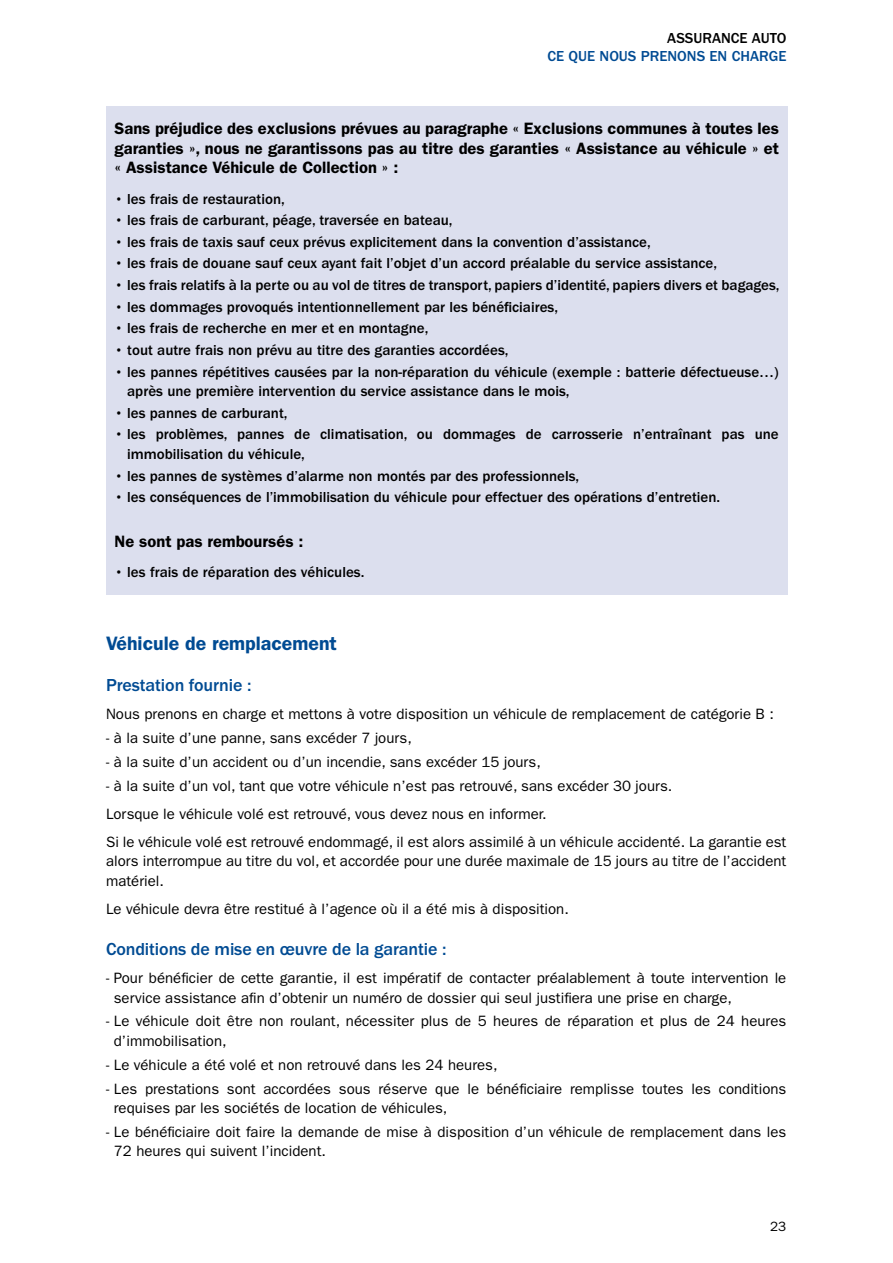
<style>
.page{position:relative;width:893px;height:1263px;background:#fff}
.page>*{position:absolute;margin:0;border:0;box-sizing:border-box;transform-origin:0 0}
.t1{font:600 19.5px "ITC Franklin Gothic Std";color:#004b93}
.t2{font:500 18px "ITC Franklin Gothic Std";letter-spacing:-.005em;color:#004b93}
.t3{font:600 16.5px/19.5px "ITC Franklin Gothic Std";color:#000;text-align:justify}
.t4{font:15px/19.5px "ITC Franklin Gothic Std";color:#000}
.t5{font:500 15px/19.5px "ITC Franklin Gothic Std";color:#000}
.t6{font:500 15px "ITC Franklin Gothic Std";color:#004b93}
.t7{font:13.5px "ITC Franklin Gothic Std";color:#000}
</style>
<div class="page">
<div style="left:106px;top:106px;width:681px;height:488px;background:#dcdfee"></div>
<p class="t5" style="left:667px;top:28px;width:121px">ASSURANCE AUTO</p>
<p class="t6" style="left:547px;top:47px;width:62px">Ce que nous</p>
<p class="t6" style="left:641px;top:47px;width:19px">prenons</p>
<p class="t6" style="left:710px;top:47px;width:77px">en charge</p>
<p class="t3" style="left:115px;top:119px;width:666px">Sans préjudice des exclusions prévues au paragraphe « Exclusions communes à toutes les garanties », nous ne garantissons pas au titre des garanties « Assistance au véhicule » et « Assistance Véhicule de Collection » :</p>
<p class="t5" style="left:115px;top:189px;width:172px">• les frais de restauration,</p>
<p class="t5" style="left:115px;top:211px;width:340px">• les frais de carburant, péage, traversée en bateau,</p>
<p class="t5" style="left:115px;top:232px;width:538px">• les frais de taxis sauf ceux prévus explicitement dans la convention d’assistance,</p>
<p class="t5" style="left:115px;top:254px;width:604px">• les frais de douane sauf ceux ayant fait l’objet d’un accord préalable du service assistance,</p>
<p class="t5" style="left:115px;top:276px;width:667px">• les frais relatifs à la perte ou au vol de titres de transport, papiers d’identité, papiers divers et bagages,</p>
<p class="t5" style="left:115px;top:297px;width:445px">• les dommages provoqués intentionnellement par les bénéficiaires,</p>
<p class="t5" style="left:115px;top:319px;width:315px">• les frais de recherche en mer et en montagne,</p>
<p class="t5" style="left:115px;top:340px;width:395px">• tout autre frais non prévu au titre des garanties accordées,</p>
<p class="t5" style="left:127px;top:362px;width:653px;text-indent:-13px">• les pannes répétitives causées par la non-réparation du véhicule (exemple : batterie défectueuse…) après une première intervention du service assistance dans le mois,</p>
<p class="t5" style="left:114px;top:403px;width:175px">• les pannes de carburant,</p>
<p class="t5" style="left:127px;top:425px;width:653px;text-indent:-13px">• les problèmes, pannes de climatisation, ou dommages de carrosserie n’entraînant pas une immobilisation du véhicule,</p>
<p class="t5" style="left:114px;top:466px;width:466px">• les pannes de systèmes d’alarme non montés par des professionnels,</p>
<p class="t5" style="left:114px;top:488px;width:607px">• les conséquences de l’immobilisation du véhicule pour effectuer des opérations d’entretien.</p>
<p class="t3" style="left:115px;top:532px;width:191px">Ne sont pas remboursés :</p>
<p class="t5" style="left:115px;top:563px;width:251px">• les frais de réparation des véhicules.</p>
<p class="t1" style="left:106px;top:632px;width:232px">Véhicule de remplacement</p>
<p class="t2" style="left:106px;top:675px;width:147px">Prestation fournie :</p>
<p class="t4" style="left:106px;top:704px;width:669px">Nous prenons en charge et mettons à votre disposition un véhicule de remplacement de catégorie B :</p>
<p class="t4" style="left:106px;top:728px;width:307px">- à la suite d’une panne, sans excéder 7 jours,</p>
<p class="t4" style="left:106px;top:752px;width:436px">- à la suite d’un accident ou d’un incendie, sans excéder 15 jours,</p>
<p class="t4" style="left:106px;top:772px;width:682px;line-height:28px">- à la suite d’un vol, tant que votre véhicule n’est pas retrouvé, sans excéder 30 jours.<br>Lorsque le véhicule volé est retrouvé, vous devez nous en informer.<br>Si le véhicule volé est retrouvé endommagé, il est alors assimilé à un véhicule accidenté. La garantie est</p>
<p class="t4" style="left:106px;top:852px;width:682px">alors interrompue au titre du vol, et accordée pour une durée maximale de 15 jours au titre de l’accident matériel.</p>
<p class="t4" style="left:106px;top:899px;width:464px">Le véhicule devra être restitué à l’agence où il a été mis à disposition.</p>
<p class="t2" style="left:106px;top:939px;width:342px">Conditions de mise en œuvre de la garantie :</p>
<p class="t4" style="left:114px;top:968px;width:674px;text-indent:-8px">- Pour bénéficier de cette garantie, il est impératif de contacter préalablement à toute intervention le service assistance afin d’obtenir un numéro de dossier qui seul justifiera une prise en charge,</p>
<p class="t4" style="left:114px;top:1011px;width:674px;text-indent:-8px">- Le véhicule doit être non roulant, nécessiter plus de 5 heures de réparation et plus de 24 heures d’immobilisation,</p>
<p class="t4" style="left:106px;top:1055px;width:393px">- Le véhicule a été volé et non retrouvé dans les 24 heures,</p>
<p class="t4" style="left:114px;top:1079px;width:674px;text-indent:-8px">- Les prestations sont accordées sous réserve que le bénéficiaire remplisse toutes les conditions requises par les sociétés de location de véhicules,</p>
<p class="t4" style="left:114px;top:1122px;width:674px;text-indent:-8px">- Le bénéficiaire doit faire la demande de mise à disposition d’un véhicule de remplacement dans les<br>72 heures qui suivent l’incident.</p>
<p class="t7" style="left:770px;top:1218px;width:18px">23</p>
</div>
